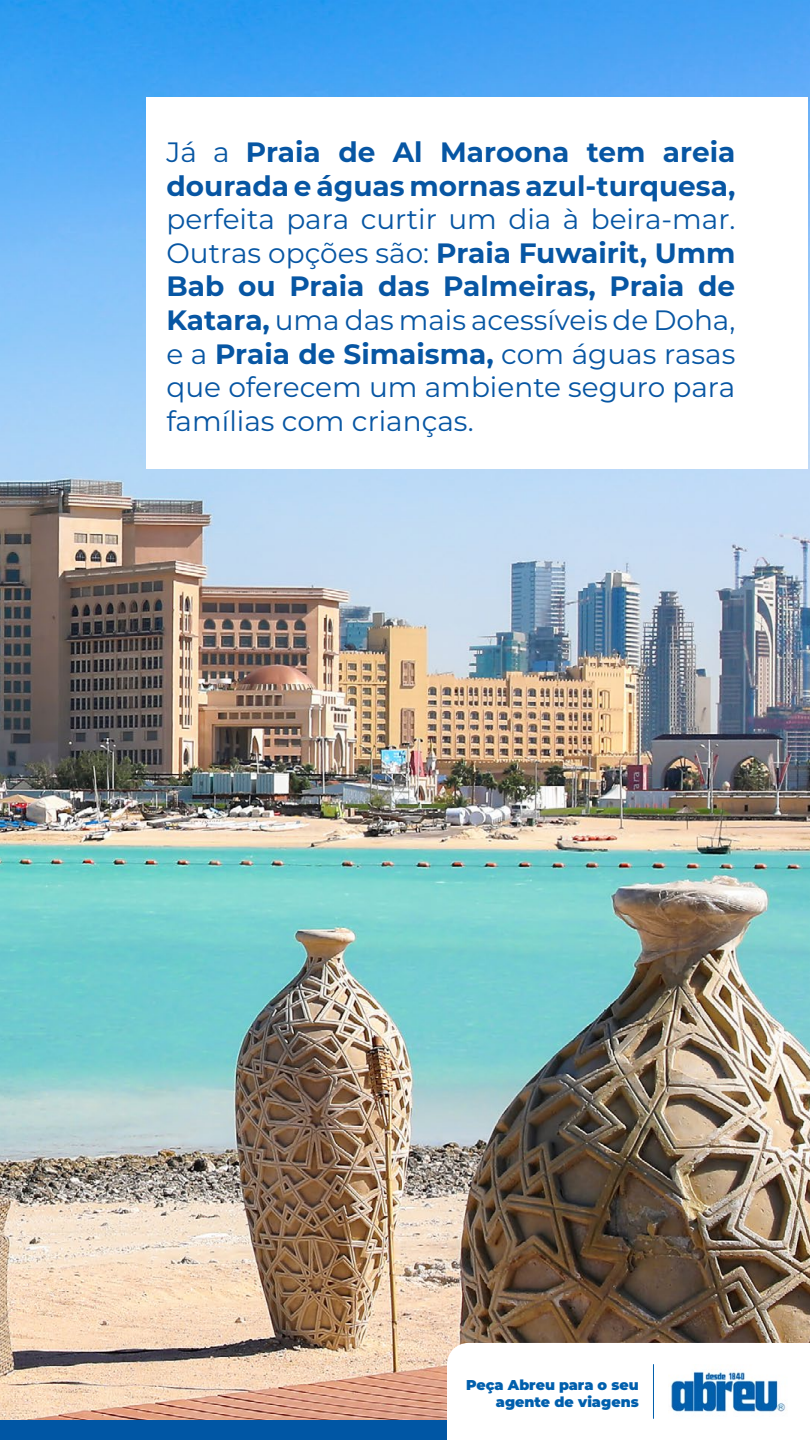
<style>
.page{position:relative;width:810px;height:1440px;background:#fff}
.page>*{position:absolute;margin:0;border:0;box-sizing:border-box;transform-origin:0 0}
.t1{font:27.97px/33.6px "Montserrat";color:#0756a3;text-align:justify}
.t2{font:700 27.97px/33.6px "Montserrat";color:#0756a3}
.t3{font:900 14.25px/17.1px "Montserrat";color:#005fad;text-align:right}
.s1{font-weight:400}
.s2{font-weight:700}
</style>
<div class="page">
<img style="left:0;top:0;width:810px;height:1420px">
<div style="left:0;top:1420px;width:810px;height:20px;background:#0056a4"></div>
<div style="left:146px;top:97px;width:662px;height:372px;background:#fff"></div>
<svg style="left:447px;top:1343px;width:363px;height:97px"></svg>
<img style="left:668px;top:1364px;width:120px;height:55px">
<hr style="left:653px;top:1365px;width:1px;height:53px;background:#005fad">
<p class="t2" style="left:166px;top:134px;width:570px"><span class="s1">Já a</span> Praia de Al Maroona tem areia dourada e águas mornas azul-turquesa,</p>
<p class="t1" style="left:166px;top:202px;width:570px">perfeita para curtir um dia à beira-mar.<br>Outras opções são: <span class="s2">Praia Fuwairit, Umm Bab ou Praia das Palmeiras, Praia de Katara,</span> uma das mais acessíveis de Doha, e a <span class="s2">Praia de Simaisma,</span> com águas rasas que oferecem um ambiente seguro para famílias com crianças.</p>
<p class="t3" style="left:466px;top:1375px;width:174px">Peça Abreu para o seu agente de viagens</p>
</div>
